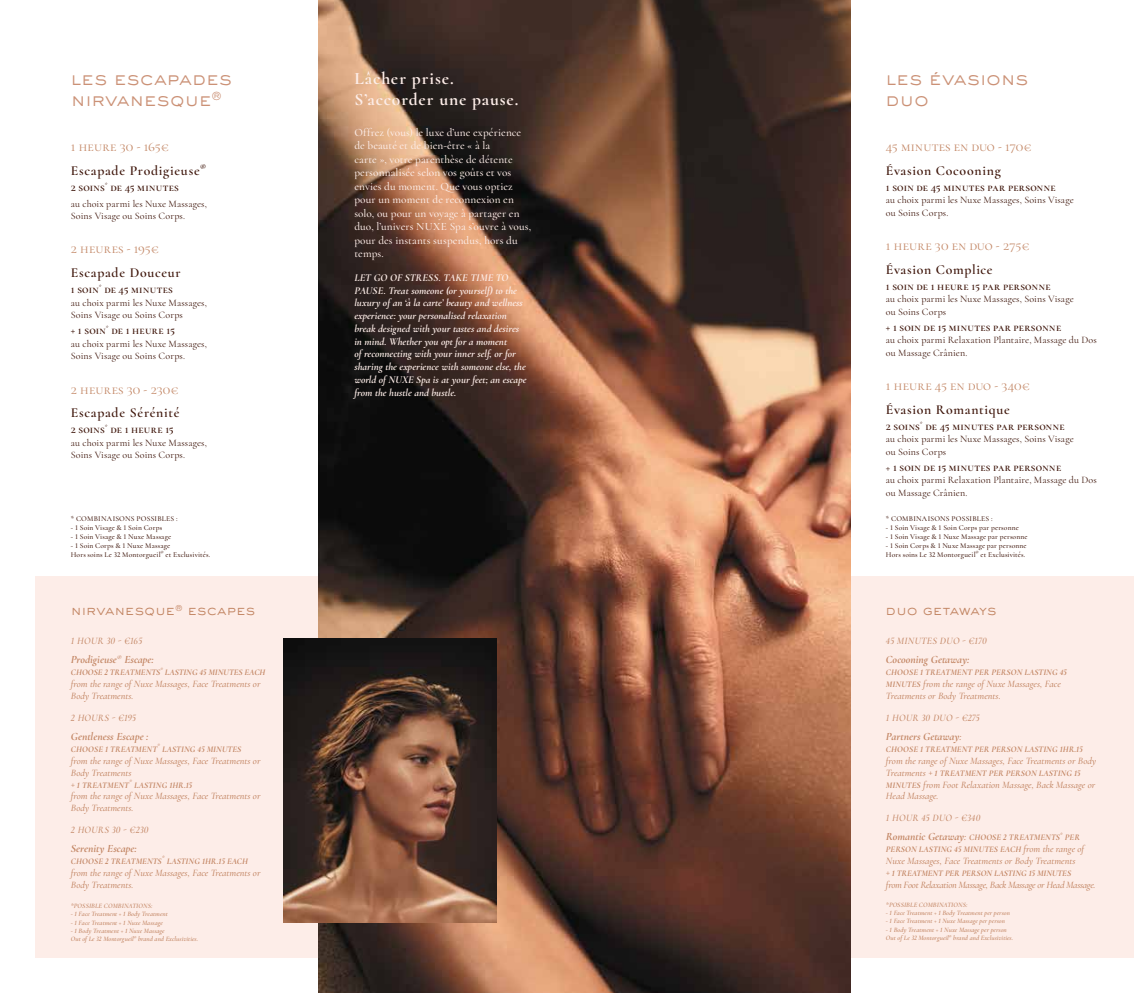
<style>
.page{position:relative;width:1134px;height:993px;background:#fff}
.page>*{position:absolute;margin:0;border:0;box-sizing:border-box;transform-origin:0 0}
.t1{font:300 18.75px/21.2px "Sackers Gothic Std";letter-spacing:-.005em;color:#cb9176}
.t2{font:700 17.5px/21px "Cormorant";letter-spacing:.05em;color:#fdede8}
.t3{font:600 13.75px/23.6px "Cormorant";letter-spacing:.055em;color:#3d1409}
.t4{font:13.75px "Cormorant";letter-spacing:.005em;color:#c28563}
.t5{font:300 13.75px "Sackers Gothic Std";letter-spacing:-.005em;color:#c28563}
.t6{font:500 11.25px/13.5px "Cormorant";letter-spacing:.005em;color:#fdede8}
.t7{font:600 11.25px "Cormorant";letter-spacing:.025em;color:#3d1409}
.t8{font:italic 700 11.25px "Cormorant";color:#c28563}
.t9{font:italic 700 10.62px/12.8px "Cormorant";color:#fdede8}
.t10{font:10px/12.5px "Cormorant";letter-spacing:.01em;color:#3d1409}
.t11{font:italic 500 10px/11.9px "Cormorant";color:#c28563}
.t12{font:italic 500 10px "Cormorant";letter-spacing:-.03em;color:#c28563}
.t13{font:italic 500 10px "Cormorant";letter-spacing:.02em;color:#c28563}
.t14{font:italic 500 10px "Cormorant";letter-spacing:.025em;color:#c28563}
.t15{font:italic 700 8.75px/11.9px "Cormorant";letter-spacing:.005em;color:#c28563}
.t16{font:500 7.5px/9px "Cormorant";letter-spacing:.02em;color:#3d1409}
.t17{font:italic 600 6.88px/8.2px "Cormorant";letter-spacing:.005em;color:#c28563}
.s1{font-weight:400;color:#c28563}
.s2{font-weight:400}
.s3{font-weight:700;font-size:8.75px}
.s4{font-weight:500}
.s5{font-weight:500;font-size:10px}
.s6{font-size:11.25px}
.s7{font-weight:500;font-size:11.25px}
</style>
<div class="page">
<div style="left:35px;top:576px;width:355px;height:381px;background:#fdede8"></div>
<div style="left:787px;top:576px;width:347px;height:381px;background:#fdede8"></div>
<img style="left:319px;top:0;width:531px;height:992px">
<img style="left:283px;top:638px;width:213px;height:283px">
<h1 class="t1" style="left:71px;top:67px;width:163px">les escapades nirvanesque<sup>®</sup></h1>
<h3 class="t3" style="left:71px;top:135px;width:137px"><span class="s1">1 heure 30 - 165€<br></span>Escapade Prodigieuse<sup>®</sup></h3>
<p class="t7" style="left:71px;top:180px;width:109px">2 soins<sup>*</sup> de 45 minutes</p>
<p class="t10" style="left:71px;top:197px;width:138px">au choix parmi les Nuxe Massages,<br>Soins Visage ou Soins Corps.</p>
<h3 class="t4" style="left:71px;top:240px;width:90px">2 heures - 195€</h3>
<h3 class="t3" style="left:71px;top:261px;width:111px">Escapade Douceur</h3>
<p class="t7" style="left:71px;top:282px;width:103px">1 soin<sup>*</sup> de 45 minutes</p>
<p class="t10" style="left:71px;top:296px;width:138px">au choix parmi les Nuxe Massages,<br>Soins Visage ou Soins Corps</p>
<p class="t7" style="left:71px;top:323px;width:106px">+ 1 soin<sup>*</sup> de 1 heure 15</p>
<p class="t10" style="left:71px;top:337px;width:138px">au choix parmi les Nuxe Massages,<br>Soins Visage ou Soins Corps.</p>
<h3 class="t4" style="left:71px;top:380px;width:109px">2 heures 30 - 230€</h3>
<h3 class="t3" style="left:71px;top:400px;width:110px">Escapade Sérénité</h3>
<p class="t7" style="left:71px;top:422px;width:104px">2 soins<sup>*</sup> de 1 heure 15</p>
<p class="t10" style="left:71px;top:436px;width:138px">au choix parmi les Nuxe Massages,<br>Soins Visage ou Soins Corps.</p>
<p class="t16" style="left:71px;top:513px;width:108px">* COMBINAISONS POSSIBLES :</p>
<p class="t16" style="left:71px;top:522px;width:93px">- 1 Soin Visage &amp; 1 Soin Corps</p>
<p class="t16" style="left:71px;top:531px;width:102px">- 1 Soin Visage &amp; 1 Nuxe Massage</p>
<p class="t16" style="left:71px;top:540px;width:141px">- 1 Soin Corps &amp; 1 Nuxe Massage<br>Hors soins Le 32 Montorgueil<sup>®</sup> et Exclusivités.</p>
<h3 class="t5" style="left:71px;top:601px;width:186px">nirvanesque<sup>®</sup> escapes</h3>
<p class="t13" style="left:71px;top:635px;width:73px">1 HOUR 30 - €165</p>
<p class="t8" style="left:71px;top:652px;width:84px">Prodigieuse<sup>®</sup> Escape:</p>
<p class="t15" style="left:71px;top:666px;width:196px">CHOOSE 2 TREATMENTS<sup>*</sup> LASTING 45 MINUTES EACH</p>
<p class="t11" style="left:71px;top:678px;width:191px">from the range of Nuxe Massages, Face Treatments or<br>Body Treatments.</p>
<p class="t11" style="left:71px;top:711px;width:66px">2 HOURS - €195</p>
<p class="t8" style="left:71px;top:729px;width:79px">Gentleness Escape :</p>
<p class="t15" style="left:71px;top:742px;width:172px">CHOOSE 1 TREATMENT<sup>*</sup> LASTING 45 MINUTES</p>
<p class="t11" style="left:71px;top:754px;width:191px">from the range of Nuxe Massages, Face Treatments or<br>Body Treatments</p>
<p class="t15" style="left:71px;top:778px;width:123px">+ 1 TREATMENT<sup>*</sup> LASTING 1HR.15</p>
<p class="t11" style="left:71px;top:790px;width:191px">from the range of Nuxe Massages, Face Treatments or<br>Body Treatments.</p>
<p class="t13" style="left:71px;top:823px;width:79px">2 HOURS 30 - €230</p>
<p class="t8" style="left:71px;top:841px;width:67px">Serenity Escape:</p>
<p class="t15" style="left:71px;top:855px;width:179px">CHOOSE 2 TREATMENTS<sup>*</sup> LASTING 1HR.15 EACH</p>
<p class="t11" style="left:71px;top:866px;width:191px">from the range of Nuxe Massages, Face Treatments or<br>Body Treatments.</p>
<p class="t17" style="left:71px;top:901px;width:83px">*POSSIBLE COMBINATIONS:</p>
<p class="t17" style="left:71px;top:909px;width:98px">- 1 Face Treatment + 1 Body Treatment</p>
<p class="t17" style="left:71px;top:917px;width:94px">- 1 Face Treatment + 1 Nuxe Massage</p>
<p class="t17" style="left:71px;top:926px;width:129px">- 1 Body Treatment + 1 Nuxe Massage<br>Out of Le 32 Montorgueil<sup>®</sup> brand and Exclusivities.</p>
<h2 class="t2" style="left:354px;top:67px;width:166px">Lâcher prise.<br>S’accorder une pause.</h2>
<p class="t6" style="left:354px;top:125px;width:178px">Offrez (vous) le luxe d’une expérience de beauté et de bien-être « à la<br>carte », votre parenthèse de détente personnalisée selon vos goûts et vos envies du moment. Que vous optiez pour un moment de reconnexion en solo, ou pour un voyage à partager en duo, l’univers NUXE Spa s’ouvre à vous, pour des instants suspendus, hors du temps.</p>
<p class="t9" style="left:354px;top:271px;width:174px">LET GO OF STRESS. TAKE TIME TO PAUSE. Treat someone (or yourself) to the luxury of an ‘à la carte’ beauty and wellness experience: your personalised relaxation break designed with your tastes and desires in mind. Whether you opt for a moment<br>of reconnecting with your inner self, or for sharing the experience with someone else, the world of NUXE Spa is at your feet; an escape from the hustle and bustle.</p>
<h1 class="t1" style="left:886px;top:67px;width:144px">les évasions duo</h1>
<h3 class="t4" style="left:886px;top:138px;width:147px">45 minutes en duo - 170€</h3>
<h3 class="t3" style="left:886px;top:158px;width:116px">Évasion Cocooning</h3>
<p class="t7" style="left:886px;top:180px;width:171px">1 soin de 45 minutes par personne</p>
<p class="t10" style="left:886px;top:194px;width:189px">au choix parmi les Nuxe Massages, Soins Visage ou Soins Corps.</p>
<h3 class="t4" style="left:886px;top:237px;width:145px">1 heure 30 en duo - 275€</h3>
<h3 class="t3" style="left:886px;top:257px;width:108px">Évasion Complice</h3>
<p class="t7" style="left:886px;top:279px;width:166px">1 soin de 1 heure 15 par personne</p>
<p class="t10" style="left:886px;top:292px;width:189px">au choix parmi les Nuxe Massages, Soins Visage ou Soins Corps</p>
<p class="t7" style="left:886px;top:320px;width:177px">+ 1 soin de 15 minutes par personne</p>
<p class="t10" style="left:886px;top:333px;width:212px">au choix parmi Relaxation Plantaire, Massage du Dos ou Massage Crânien.</p>
<h3 class="t4" style="left:886px;top:377px;width:145px">1 heure 45 en duo - 340€</h3>
<h3 class="t3" style="left:886px;top:397px;width:125px">Évasion Romantique</h3>
<p class="t7" style="left:886px;top:419px;width:180px">2 soins<sup>*</sup> de 45 minutes par personne</p>
<p class="t10" style="left:886px;top:432px;width:189px">au choix parmi les Nuxe Massages, Soins Visage ou Soins Corps</p>
<p class="t7" style="left:886px;top:460px;width:177px"><span class="s2">+</span> 1 soin de 15 minutes par personne</p>
<p class="t10" style="left:886px;top:473px;width:212px">au choix parmi Relaxation Plantaire, Massage du Dos ou Massage Crânien.</p>
<p class="t16" style="left:886px;top:513px;width:108px">* COMBINAISONS POSSIBLES :</p>
<p class="t16" style="left:886px;top:522px;width:134px">- 1 Soin Visage &amp; 1 Soin Corps par personne</p>
<p class="t16" style="left:886px;top:531px;width:143px">- 1 Soin Visage &amp; 1 Nuxe Massage par personne</p>
<p class="t16" style="left:886px;top:540px;width:142px">- 1 Soin Corps &amp; 1 Nuxe Massage par personne<br>Hors soins Le 32 Montorgueil<sup>®</sup> et Exclusivités.</p>
<h3 class="t5" style="left:886px;top:601px;width:112px">duo getaways</h3>
<p class="t13" style="left:886px;top:635px;width:102px">45 MINUTES DUO - €170</p>
<p class="t8" style="left:886px;top:652px;width:85px">Cocooning Getaway:</p>
<p class="t15" style="left:886px;top:666px;width:182px">CHOOSE 1 TREATMENT PER PERSON LASTING 45</p>
<p class="t11" style="left:886px;top:678px;width:176px"><span class="s3">MINUTES</span> from the range of Nuxe Massages, Face<br>Treatments or Body Treatments.</p>
<p class="t14" style="left:886px;top:711px;width:95px">1 HOUR 30 DUO - €275</p>
<p class="t8" style="left:886px;top:729px;width:77px">Partners Getaway<span class="s4">:</span></p>
<p class="t15" style="left:886px;top:742px;width:198px">CHOOSE 1 TREATMENT PER PERSON LASTING 1HR.15</p>
<p class="t11" style="left:886px;top:754px;width:212px">from the range of Nuxe Massages, Face Treatments or Body</p>
<p class="t15" style="left:886px;top:766px;width:196px"><span class="s5">Treatments</span> + 1 TREATMENT PER PERSON LASTING 15</p>
<p class="t11" style="left:886px;top:778px;width:211px"><span class="s3">MINUTES</span> from Foot Relaxation Massage, Back Massage or<br>Head Massage.</p>
<p class="t14" style="left:886px;top:811px;width:96px">1 HOUR 45 DUO - €340</p>
<p class="t15" style="left:886px;top:831px;width:200px"><span class="s6">Romantic Getaway</span><span class="s7">:</span> CHOOSE 2 TREATMENTS<sup>*</sup> PER<br>PERSON LASTING 45 MINUTES EACH <span class="s5">from the range of</span></p>
<p class="t11" style="left:886px;top:854px;width:191px">Nuxe Massages, Face Treatments or Body Treatments</p>
<p class="t15" style="left:886px;top:866px;width:187px">+ 1 TREATMENT PER PERSON LASTING 15 MINUTES</p>
<p class="t12" style="left:886px;top:878px;width:211px">from Foot Relaxation Massage, Back Massage or Head Massage.</p>
<p class="t17" style="left:886px;top:900px;width:83px">*POSSIBLE COMBINATIONS:</p>
<p class="t17" style="left:886px;top:908px;width:126px">- 1 Face Treatment + 1 Body Treatment per person</p>
<p class="t17" style="left:886px;top:916px;width:121px">- 1 Face Treatment + 1 Nuxe Massage per person</p>
<p class="t17" style="left:886px;top:924px;width:129px">- 1 Body Treatment + 1 Nuxe Massage per person<br>Out of Le 32 Montorgueil<sup>®</sup> brand and Exclusivities.</p>
</div>
